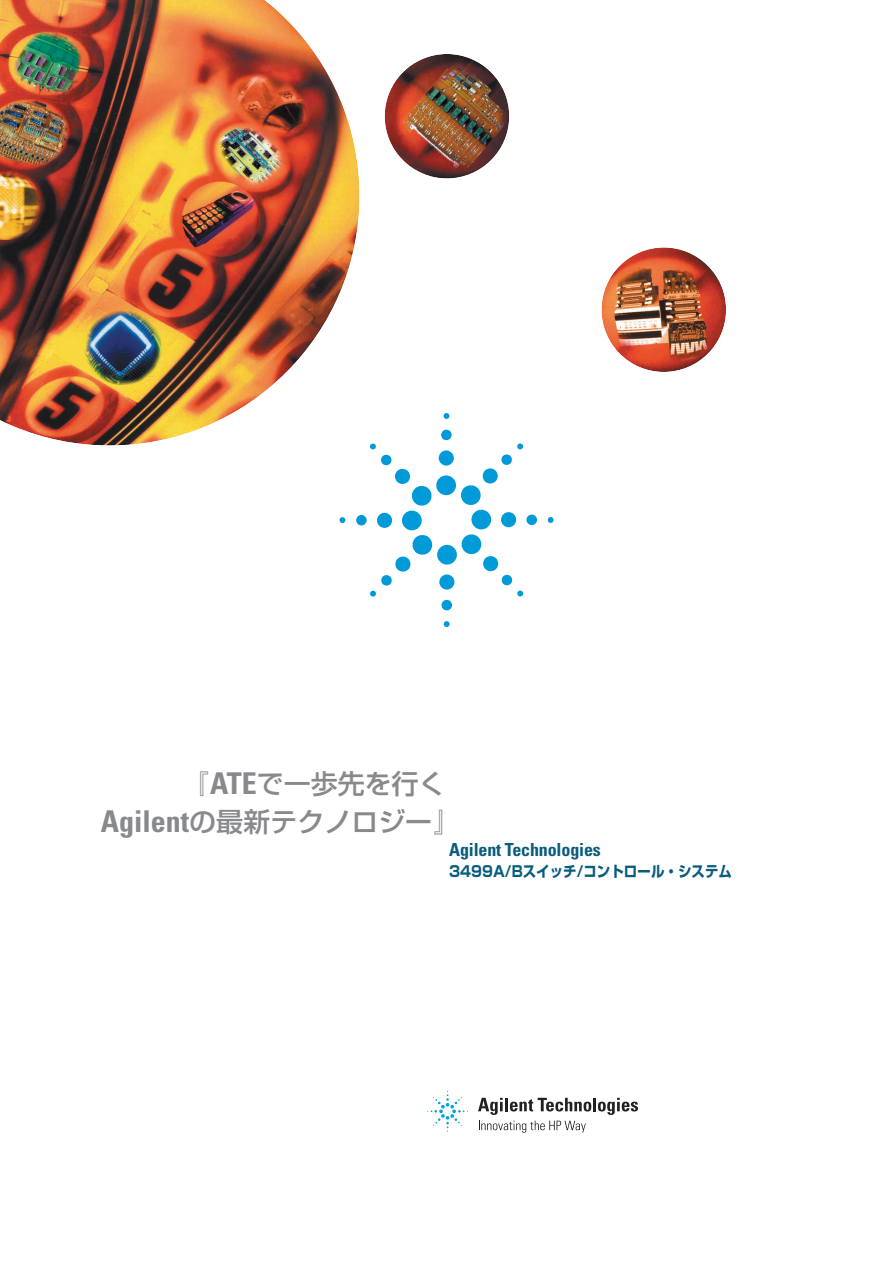
<style>
.page{position:relative;width:893px;height:1263px;background:#fff}
.page>*{position:absolute;margin:0;border:0;box-sizing:border-box;transform-origin:0 0}
.t1{font:500 27px/37.5px "Shin Go";color:#87898c}
.t2{font:700 condensed 18px "Univers";letter-spacing:-.01em;color:#0a5c7d}
.t3{font:700 15px "Shin Go";color:#0a5c7d;scale:.9 1}
.s1{font-family:"Univers";font-weight:700;font-stretch:condensed;font-size:30px}
</style>
<div class="page">
<svg style="left:479px;top:1121px;width:106px;height:12px"></svg>
<svg style="left:478px;top:1098px;width:160px;height:17px"></svg>
<svg style="left:427px;top:1091px;width:41px;height:41px"></svg>
<img style="left:0;top:0;width:359px;height:445px">
<img style="left:384px;top:54px;width:125px;height:124px;border-radius:50%">
<img style="left:601px;top:248px;width:125px;height:124px;border-radius:50%">
<div style="left:436px;top:475px;width:20px;height:20px;background:#009ad9;border-radius:50%"></div>
<svg style="left:438px;top:450px;width:16px;height:16px"></svg>
<div style="left:441px;top:430px;width:10px;height:10px;background:#009ad9;border-radius:50%"></div>
<svg style="left:443px;top:413px;width:6px;height:6px"></svg>
<svg style="left:370px;top:443px;width:62px;height:63px"></svg>
<div style="left:402px;top:511px;width:20px;height:19px;background:#009ad9;border-radius:50%"></div>
<div style="left:377px;top:513px;width:15px;height:15px;background:#009ad9;border-radius:50%"></div>
<div style="left:356px;top:515px;width:10px;height:10px;background:#009ad9;border-radius:50%"></div>
<svg style="left:339px;top:517px;width:6px;height:6px"></svg>
<svg style="left:370px;top:535px;width:63px;height:62px"></svg>
<div style="left:437px;top:545px;width:20px;height:20px;background:#009ad9;border-radius:50%"></div>
<div style="left:439px;top:574px;width:15px;height:16px;background:#009ad9;border-radius:50%"></div>
<div style="left:441px;top:600px;width:11px;height:10px;background:#009ad9;border-radius:50%"></div>
<svg style="left:443px;top:621px;width:6px;height:6px"></svg>
<svg style="left:461px;top:534px;width:62px;height:63px"></svg>
<div style="left:471px;top:510px;width:20px;height:19px;background:#009ad9;border-radius:50%"></div>
<div style="left:501px;top:512px;width:15px;height:15px;background:#009ad9;border-radius:50%"></div>
<div style="left:526px;top:515px;width:11px;height:10px;background:#009ad9;border-radius:50%"></div>
<svg style="left:547px;top:517px;width:6px;height:6px"></svg>
<svg style="left:461px;top:443px;width:62px;height:62px"></svg>
<p class="t1" style="left:101px;top:768px;width:360px;text-indent:82px">『<span class="s1">ATE</span>で一歩先を行く<br><span class="s1">Agilent</span>の最新テクノロジー』</p>
<p class="t2" style="left:449px;top:843px;width:153px">Agilent Technologies</p>
<p class="t3" style="left:449px;top:866px;width:316px">3499A/Bスイッチ/コントロール・システム</p>
</div>
